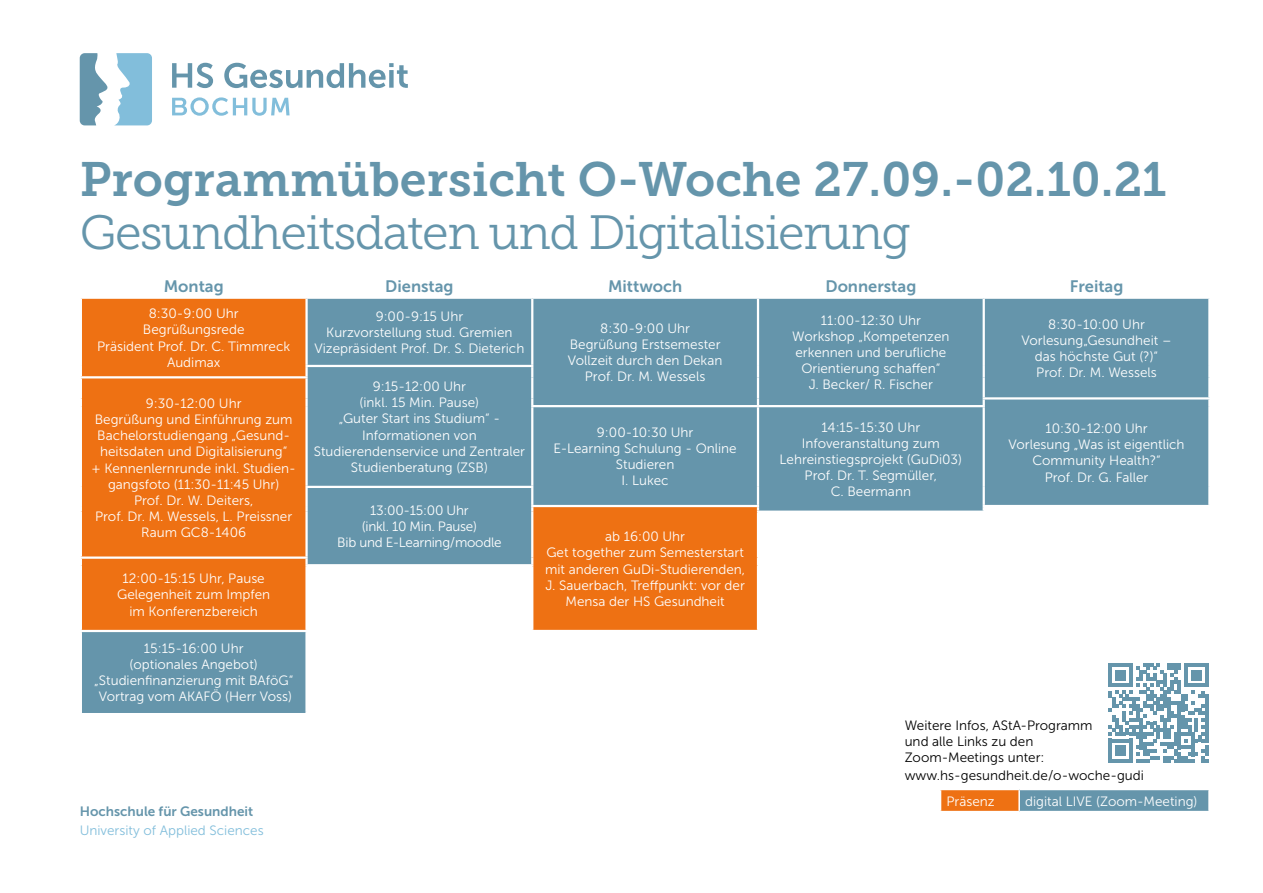
<style>
.page{position:relative;width:1263px;height:893px;background:#fff}
.page>*{position:absolute;margin:0;border:0;box-sizing:border-box;transform-origin:0 0}
.t1{font:48px "Museo Slab 700";color:#6595ab}
.t2{font:48px "Museo Slab 300";letter-spacing:-.03em;color:#6595ab}
.t3{font:16.5px "Museo Sans 700";color:#6595ab}
.t4{font:13.5px/16.2px "Museo Sans 300";color:#fff;text-align:center}
.t5{font:13.5px/16.2px "Museo Sans 300";color:#000}
.t6{font:13.5px/16.2px "Museo Sans 300";letter-spacing:-.02em;color:#fff;text-align:center}
.t7{font:13.5px "Museo Sans 300";color:#82bedb}
.t8{font:13.5px "Museo Sans 700";color:#6595ab}
</style>
<div class="page">
<svg style="left:172px;top:63px;width:41px;height:25px"></svg>
<svg style="left:224px;top:63px;width:184px;height:25px"></svg>
<svg style="left:172px;top:97px;width:118px;height:19px"></svg>
<svg style="left:115px;top:53px;width:37px;height:72px;background:#95c8e0"></svg>
<svg style="left:80px;top:53px;width:27px;height:72px"></svg>
<svg style="left:82px;top:299px;width:1126px;height:414px;background:#898b82"></svg>
<svg style="left:308px;top:506px;width:900px;height:207px"></svg>
<hr style="left:305px;top:299px;width:3px;height:66px;background:#fff">
<hr style="left:305px;top:365px;width:228px;height:2px;background:#fff">
<svg style="left:305px;top:367px;width:3px;height:9px"></svg>
<hr style="left:531px;top:299px;width:2px;height:66px;background:#fff">
<svg style="left:531px;top:367px;width:2px;height:10px"></svg>
<hr style="left:531px;top:377px;width:2px;height:21px;background:#fff">
<svg style="left:531px;top:398px;width:2px;height:7px"></svg>
<hr style="left:531px;top:405px;width:227px;height:2px;background:#fff">
<hr style="left:531px;top:407px;width:2px;height:79px;background:#fff">
<hr style="left:80px;top:376px;width:228px;height:2px;background:#fff">
<hr style="left:305px;top:378px;width:3px;height:20px;background:#fff">
<svg style="left:305px;top:398px;width:3px;height:8px"></svg>
<hr style="left:305px;top:406px;width:3px;height:80px;background:#fff">
<hr style="left:305px;top:486px;width:228px;height:2px;background:#fff">
<hr style="left:305px;top:488px;width:3px;height:18px;background:#fff">
<svg style="left:305px;top:506px;width:3px;height:6px"></svg>
<svg style="left:531px;top:488px;width:2px;height:24px"></svg>
<hr style="left:305px;top:512px;width:3px;height:44px;background:#fff">
<hr style="left:531px;top:512px;width:2px;height:46px;background:#fff">
<svg style="left:305px;top:559px;width:3px;height:5px"></svg>
<svg style="left:531px;top:558px;width:2px;height:6px"></svg>
<hr style="left:305px;top:564px;width:228px;height:2px;background:#fff">
<hr style="left:305px;top:566px;width:3px;height:64px;background:#fff">
<hr style="left:531px;top:566px;width:2px;height:64px;background:#fff">
<hr style="left:758px;top:405px;width:227px;height:2px;background:#fff">
<hr style="left:757px;top:513px;width:2px;height:45px;background:#fff">
<svg style="left:757px;top:558px;width:2px;height:7px"></svg>
<hr style="left:757px;top:565px;width:2px;height:65px;background:#fff">
<hr style="left:758px;top:630px;width:226px;height:2px;background:#fff">
<hr style="left:982px;top:397px;width:228px;height:3px;background:#fff">
<svg style="left:1208px;top:487px;width:1px;height:18px"></svg>
<hr style="left:982px;top:513px;width:3px;height:45px;background:#fff">
<svg style="left:982px;top:558px;width:3px;height:7px"></svg>
<hr style="left:982px;top:565px;width:3px;height:65px;background:#fff">
<hr style="left:80px;top:556px;width:228px;height:3px;background:#fff">
<hr style="left:80px;top:630px;width:228px;height:2px;background:#fff">
<hr style="left:305px;top:632px;width:3px;height:80px;background:#fff">
<hr style="left:531px;top:505px;width:228px;height:2px;background:#fff">
<hr style="left:531px;top:630px;width:227px;height:2px;background:#fff">
<hr style="left:531px;top:632px;width:2px;height:80px;background:#fff">
<hr style="left:757px;top:632px;width:2px;height:81px;background:#fff">
<hr style="left:982px;top:505px;width:228px;height:2px;background:#fff">
<hr style="left:984px;top:630px;width:226px;height:2px;background:#fff">
<hr style="left:982px;top:632px;width:3px;height:81px;background:#fff">
<hr style="left:305px;top:712px;width:228px;height:2px;background:#fff">
<hr style="left:757px;top:299px;width:2px;height:67px;background:#fff">
<hr style="left:982px;top:299px;width:3px;height:67px;background:#fff">
<svg style="left:757px;top:366px;width:2px;height:11px"></svg>
<svg style="left:982px;top:366px;width:3px;height:11px"></svg>
<hr style="left:757px;top:377px;width:2px;height:21px;background:#fff">
<hr style="left:982px;top:377px;width:3px;height:20px;background:#fff">
<svg style="left:757px;top:398px;width:2px;height:7px"></svg>
<svg style="left:982px;top:400px;width:3px;height:5px"></svg>
<hr style="left:757px;top:407px;width:2px;height:80px;background:#fff">
<hr style="left:982px;top:407px;width:3px;height:80px;background:#fff">
<hr style="left:982px;top:487px;width:3px;height:18px;background:#fff">
<svg style="left:757px;top:487px;width:2px;height:24px"></svg>
<svg style="left:982px;top:507px;width:3px;height:4px"></svg>
<hr style="left:757px;top:511px;width:228px;height:2px;background:#fff">
<svg style="left:1108px;top:663px;width:101px;height:100px"></svg>
<div style="left:940px;top:789px;width:79px;height:23px;background:#ee7113"></div>
<div style="left:1019px;top:789px;width:190px;height:23px;background:#6595ab"></div>
<hr style="left:940px;top:789px;width:79px;height:1px;background:#fff">
<svg style="left:940px;top:790px;width:1px;height:21px"></svg>
<hr style="left:1019px;top:789px;width:191px;height:1px;background:#fff">
<hr style="left:1018px;top:790px;width:2px;height:21px;background:#fff">
<hr style="left:1208px;top:790px;width:2px;height:21px;background:#fff">
<hr style="left:940px;top:811px;width:79px;height:1px;background:#fff">
<hr style="left:1019px;top:811px;width:191px;height:1px;background:#fff">
<h1 class="t1" style="left:80px;top:152px;width:1088px">Programmübersicht O-Woche 27.09.-02.10.21</h1>
<h1 class="t2" style="left:80px;top:206px;width:833px">Gesundheitsdaten und Digitalisierung</h1>
<p class="t3" style="left:164px;top:277px;width:61px">Montag</p>
<p class="t3" style="left:385px;top:277px;width:70px">Dienstag</p>
<p class="t3" style="left:608px;top:277px;width:76px">Mittwoch</p>
<p class="t3" style="left:825px;top:277px;width:92px">Donnerstag</p>
<p class="t3" style="left:1070px;top:277px;width:55px">Freitag</p>
<p class="t4" style="left:97px;top:306px;width:195px">8:30-9:00 Uhr<br>Begrüßungsrede<br>Präsident Prof. Dr. C. Timmreck<br>Audimax</p>
<p class="t4" style="left:314px;top:308px;width:211px">9:00-9:15 Uhr<br>Kurzvorstellung stud. Gremien<br>Vizepräsident Prof. Dr. S. Dieterich</p>
<p class="t4" style="left:568px;top:320px;width:156px">8:30-9:00 Uhr<br>Begrüßung Erstsemester<br>Vollzeit durch den Dekan<br>Prof. Dr. M. Wessels</p>
<p class="t4" style="left:792px;top:312px;width:159px">11:00-12:30 Uhr<br>Workshop „Kompetenzen erkennen und berufliche<br>Orientierung schaffen“<br>J. Becker/ R. Fischer</p>
<p class="t4" style="left:1021px;top:316px;width:151px">8:30-10:00 Uhr<br>Vorlesung„Gesundheit – das höchste Gut (?)“<br>Prof. Dr. M. Wessels</p>
<p class="t4" style="left:314px;top:378px;width:213px">9:15-12:00 Uhr<br>(inkl. 15 Min. Pause)<br>„Guter Start ins Studium“ -<br>Informationen von<br>Studierendenservice und Zentraler<br>Studienberatung (ZSB)</p>
<p class="t4" style="left:91px;top:395px;width:206px">9:30-12:00 Uhr<br>Begrüßung und Einführung zum<br>Bachelorstudiengang „Gesund&shy;heitsdaten und Digitalisierung“<br>+ Kennenlernrunde inkl. Studien&shy;gangsfoto (11:30-11:45 Uhr)<br>Prof. Dr. W. Deiters,<br>Prof. Dr. M. Wessels, L. Preissner<br>Raum GC8-1406</p>
<p class="t4" style="left:553px;top:424px;width:185px">9:00-10:30 Uhr<br>E-Learning Schulung - Online<br>Studieren<br>I. Lukec</p>
<p class="t4" style="left:780px;top:419px;width:184px">14:15-15:30 Uhr<br>Infoveranstaltung zum<br>Lehreinstiegsprojekt (GuDi03)<br>Prof. Dr. T. Segmüller,<br>C. Beermann</p>
<p class="t4" style="left:1008px;top:420px;width:178px">10:30-12:00 Uhr<br>Vorlesung „Was ist eigentlich<br>Community Health?“<br>Prof. Dr. G. Faller</p>
<p class="t6" style="left:337px;top:502px;width:166px">13:00-15:00 Uhr<br>(inkl. 10 Min. Pause)<br>Bib und E-Learning/moodle</p>
<p class="t4" style="left:545px;top:528px;width:202px">ab 16:00 Uhr<br>Get together zum Semesterstart mit anderen GuDi-Studierenden,<br>J. Sauerbach, Treffpunkt: vor der<br>Mensa der HS Gesundheit</p>
<p class="t4" style="left:117px;top:570px;width:155px">12:00-15:15 Uhr, Pause<br>Gelegenheit zum Impfen im Konferenzbereich</p>
<p class="t4" style="left:94px;top:640px;width:201px">15:15-16:00 Uhr<br>(optionales Angebot) „Studienfinanzierung mit BAföG“<br>Vortrag vom AKAFÖ (Herr Voss)</p>
<p class="t8" style="left:80px;top:804px;width:175px">Hochschule für Gesundheit</p>
<p class="t7" style="left:80px;top:823px;width:185px">University of Applied Sciences</p>
<p class="t5" style="left:905px;top:717px;width:189px">Weitere Infos, AStA-Programm und alle Links zu den<br>Zoom-Meetings unter:</p>
<p class="t5" style="left:905px;top:767px;width:241px">www.hs-gesundheit.de/o-woche-gudi</p>
<p class="t4" style="left:946px;top:793px;width:50px">Präsenz</p>
<p class="t4" style="left:1025px;top:793px;width:174px">digital LIVE (Zoom-Meeting)</p>
</div>
